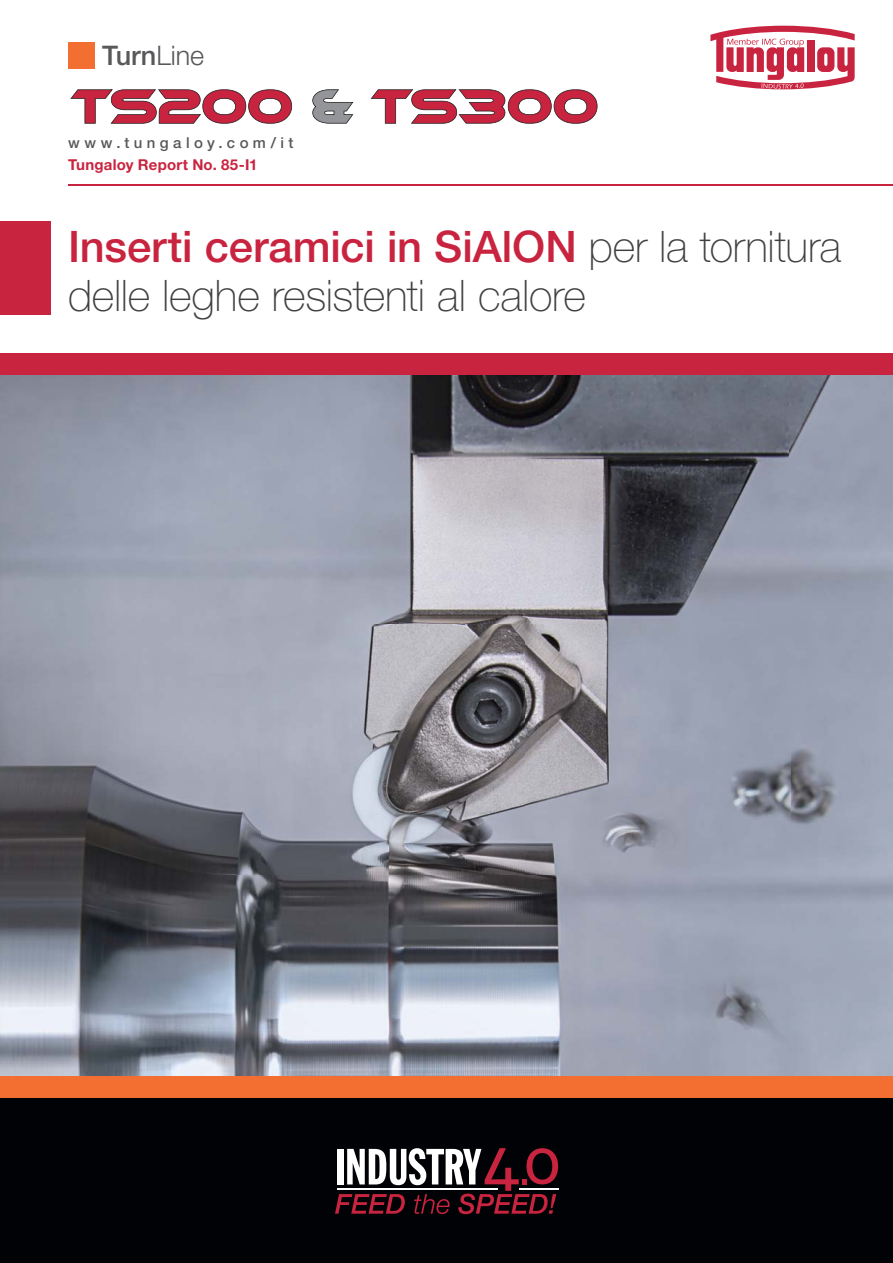
<style>
.page{position:relative;width:893px;height:1263px;background:#fff}
.page>*{position:absolute;margin:0;border:0;box-sizing:border-box;transform-origin:0 0}
.t1{font:100 43.5px/49.5px "Helvetica Neue LTW1 G";letter-spacing:-.01em;color:#404041}
.t2{font:500 27px "Helvetica Neue LTW1 G";color:#58595b}
.t3{font:700 15px "Helvetica Neue LTW1 G";letter-spacing:.015em;color:#c9243f}
.t4{font:500 15px "Helvetica Neue LTW1 G";letter-spacing:.295em;color:#58595b}
.s1{font-weight:300}
.s2{font-weight:500;color:#c9243f}
</style>
<div class="page">
<img style="left:0;top:375px;width:892px;height:701px">
<div style="left:68px;top:43px;width:27px;height:26px;background:#f36f31"></div>
<div style="left:0;top:221px;width:51px;height:94px;background:#c9243f"></div>
<hr style="left:68px;top:185px;width:824px;height:1px;background:#c9243f">
<div style="left:0;top:1097px;width:892px;height:166px;background:#010205"></div>
<div style="left:0;top:1076px;width:892px;height:21px;background:#f36f31"></div>
<svg style="left:335px;top:1148px;width:223px;height:66px"></svg>
<hr style="left:337px;top:1188px;width:160px;height:2px;background:#fff">
<hr style="left:518px;top:1188px;width:40px;height:2px;background:#fff">
<svg style="left:710px;top:26px;width:144px;height:63px"></svg>
<div style="left:0;top:353px;width:892px;height:21px;background:#c9243f"></div>
<svg style="left:70px;top:89px;width:222px;height:35px"></svg>
<svg style="left:312px;top:89px;width:41px;height:35px"></svg>
<svg style="left:370px;top:89px;width:227px;height:35px"></svg>
<p class="t2" style="left:102px;top:46px;width:104px">Turn<span class="s1">Line</span></p>
<p class="t4" style="left:68px;top:137px;width:227px">www.tungaloy.com/it</p>
<p class="t3" style="left:68px;top:160px;width:191px">Tungaloy Report No. 85-I1</p>
<p class="t1" style="left:68px;top:226px;width:774px"><span class="s2">Inserti ceramici in SiAlON</span> per la tornitura delle leghe resistenti al calore</p>
</div>
